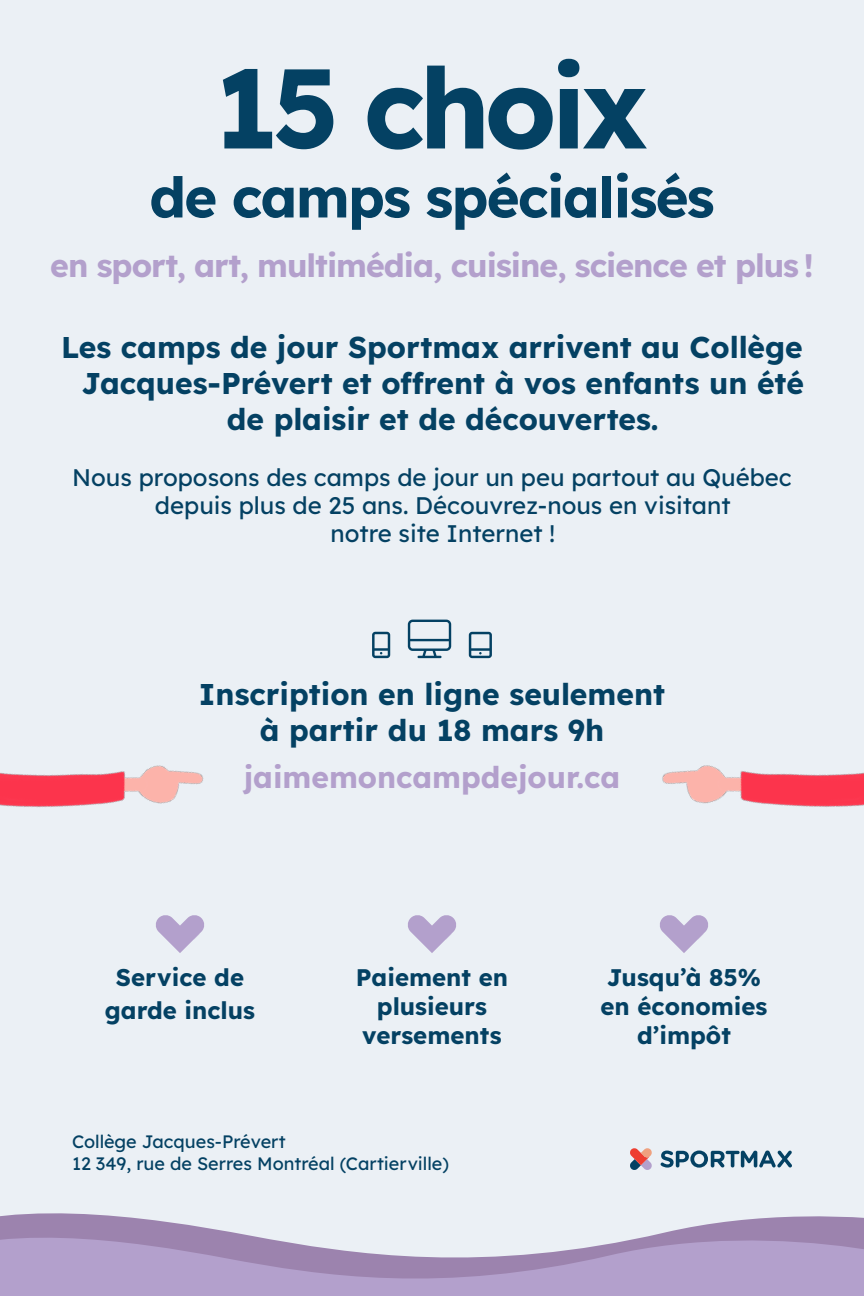
<style>
.page{position:relative;width:864px;height:1296px;background:#ebf0f5}
.page>*{position:absolute;margin:0;border:0;box-sizing:border-box;transform-origin:0 0}
.Titre_principal{font:700 112px "Lexend Deca";letter-spacing:-.05em;color:#044163}
.Txt_XLarge{font:700 56px "Lexend Deca";letter-spacing:-.03em;color:#044163}
.Txt_XLarge-2{font:700 32px "Lexend Deca";letter-spacing:-.03em;color:#b3a0cc}
.Bullet_point{font:700 30px "Lexend Deca";color:#044163}
.Txt_Large_Centré{font:700 30px/36px "Lexend Deca";color:#044163;text-align:center}
.Txt_Large_Centré-2{font:700 30px "Lexend Deca";color:#b3a0cc}
.Bullet_point-2{font:24px "Lexend Deca";color:#044163}
.Txt_Medium{font:700 24px/28.8px "Lexend Deca";color:#044163;text-align:center}
.Txt_Reg{font:18px/22px "Lexend Deca";color:#044163}
</style>
<div class="page">
<svg style="left:0;top:1213px;width:843px;height:4px"></svg>
<svg style="left:0;top:1217px;width:864px;height:79px;fill:#b3a0cc"></svg>
<svg style="left:661px;top:1151px;width:131px;height:17px"></svg>
<svg style="left:630px;top:1148px;width:22px;height:22px"></svg>
<svg style="left:372px;top:632px;width:18px;height:26px"></svg>
<svg style="left:408px;top:620px;width:43px;height:38px"></svg>
<svg style="left:469px;top:632px;width:23px;height:26px"></svg>
<svg style="left:156px;top:915px;width:48px;height:38px"></svg>
<svg style="left:408px;top:915px;width:48px;height:38px"></svg>
<svg style="left:660px;top:915px;width:48px;height:38px"></svg>
<img style="left:0;top:765px;width:204px;height:42px">
<img style="left:662px;top:765px;width:202px;height:42px">
<p class="Titre_principal" style="left:215px;top:28px;width:435px">15 choix</p>
<p class="Txt_XLarge" style="left:149px;top:157px;width:567px">de camps spécialisés</p>
<p class="Txt_XLarge-2" style="left:50px;top:243px;width:765px">en sport, art, multimédia, cuisine, science et plus !</p>
<p class="Bullet_point" style="left:61px;top:325px;width:743px">Les camps de jour Sportmax arrivent au Collège</p>
<p class="Bullet_point" style="left:82px;top:361px;width:724px">Jacques-Prévert et offrent à vos enfants un été</p>
<p class="Bullet_point" style="left:227px;top:397px;width:433px">de plaisir et de découvertes.</p>
<p class="Bullet_point-2" style="left:72px;top:460px;width:721px">Nous proposons des camps de jour un peu partout au Québec</p>
<p class="Bullet_point-2" style="left:155px;top:488px;width:577px">depuis plus de 25 ans. Découvrez-nous en visitant</p>
<p class="Bullet_point-2" style="left:330px;top:516px;width:226px">notre site Internet !</p>
<p class="Txt_Large_Centré" style="left:199px;top:674px;width:468px">Inscription en ligne seulement à partir du 18 mars 9h</p>
<p class="Txt_Large_Centré-2" style="left:244px;top:755px;width:378px">jaimemoncampdejour.ca</p>
<p class="Txt_Medium" style="left:116px;top:962px;width:130px">Service de</p>
<p class="Txt_Medium" style="left:105px;top:995px;width:152px">garde inclus</p>
<p class="Txt_Medium" style="left:356px;top:962px;width:154px">Paiement en plusieurs versements</p>
<p class="Txt_Medium" style="left:601px;top:962px;width:168px">Jusqu’à 85% en économies d’impôt</p>
<p class="Txt_Reg" style="left:72px;top:1129px;width:378px">Collège Jacques-Prévert<br>12 349, rue de Serres Montréal (Cartierville)</p>
</div>
